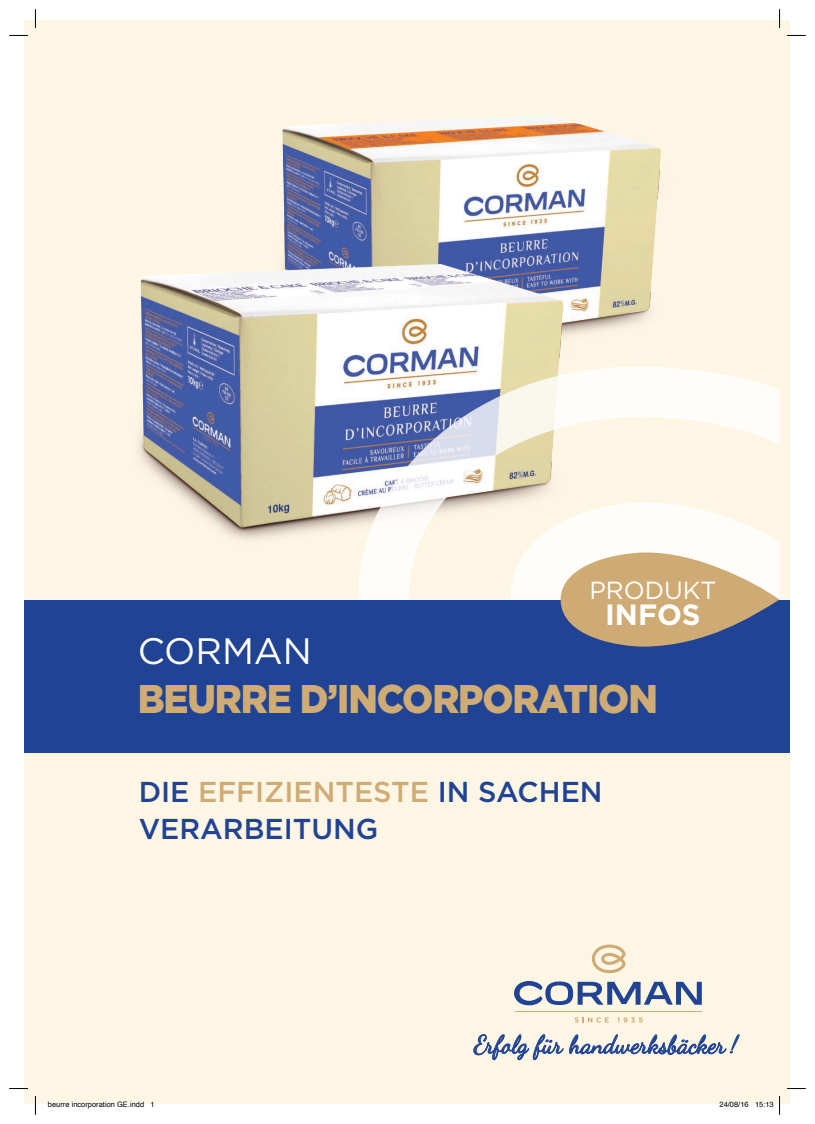
<style>
.page{position:relative;width:815px;height:1124px;background:#fff}
.page>*{position:absolute;margin:0;border:0;box-sizing:border-box;transform-origin:0 0}
.t1{font:900 40px "Gotham";letter-spacing:-.03em;color:#cfab75;scale:.94 1}
.t2{font:36.75px "Gotham";color:#fff}
.t3{font:700 29.25px "Gotham";color:#fff}
.t4{font:500 28.75px/37.5px "Gotham";color:#214394}
.t5{font:25px "Dancing Script OT";color:#214394}
.t6{font:24.75px "Gotham";color:#fff}
.t7{font:7.5px "Helvetica";color:#000}
.s1{color:#cfab75}
</style>
<div class="page">
<div style="left:25px;top:20px;width:765px;height:1083px;background:#fef6e5"></div>
<img style="left:282px;top:115px;width:379px;height:218px">
<img style="left:138px;top:239px;width:442px;height:301px">
<img style="left:358px;top:366px;width:422px;height:233px">
<div style="left:25px;top:599px;width:765px;height:153px;background:#214394"></div>
<svg style="left:561px;top:551px;width:218px;height:96px;background:#bca88e"></svg>
<svg style="left:592px;top:944px;width:34px;height:29px"></svg>
<svg style="left:514px;top:981px;width:188px;height:24px"></svg>
<svg style="left:575px;top:1017px;width:34px;height:5px"></svg>
<svg style="left:617px;top:1017px;width:26px;height:5px"></svg>
<hr style="left:516px;top:1010px;width:186px;height:1px;background:#ceab75">
<svg style="left:474px;top:1034px;width:265px;height:25px"></svg>
<svg style="left:9px;top:35px;width:19px;height:1px"></svg>
<svg style="left:787px;top:35px;width:19px;height:1px"></svg>
<svg style="left:9px;top:1087px;width:19px;height:2px"></svg>
<svg style="left:787px;top:1088px;width:19px;height:1px"></svg>
<svg style="left:35px;top:9px;width:1px;height:19px"></svg>
<svg style="left:35px;top:1096px;width:1px;height:18px"></svg>
<svg style="left:779px;top:9px;width:1px;height:19px"></svg>
<svg style="left:48px;top:1101px;width:96px;height:3px"></svg>
<svg style="left:719px;top:1101px;width:30px;height:3px"></svg>
<svg style="left:756px;top:1096px;width:24px;height:18px"></svg>
<h3 class="t6" style="left:589px;top:576px;width:129px">PRODUKT</h3>
<h3 class="t3" style="left:605px;top:597px;width:97px">INFOS</h3>
<h2 class="t2" style="left:138px;top:630px;width:176px">CORMAN</h2>
<h1 class="t1" style="left:138px;top:675px;width:555px">BEURRE D’INCORPORATION</h1>
<h3 class="t4" style="left:139px;top:772px;width:465px">DIE <span class="s1">EFFIZIENTESTE</span> IN SACHEN<br>VERARBEITUNG</h3>
<h3 class="t5" style="left:474px;top:1029px;width:267px">Erfolg für handwerksbäcker !</h3>
<p class="t7" style="left:48px;top:1098px;width:108px">beurre incorporation GE.indd 1</p>
<p class="t7" style="left:720px;top:1098px;width:56px">24/08/16 15:13</p>
</div>
